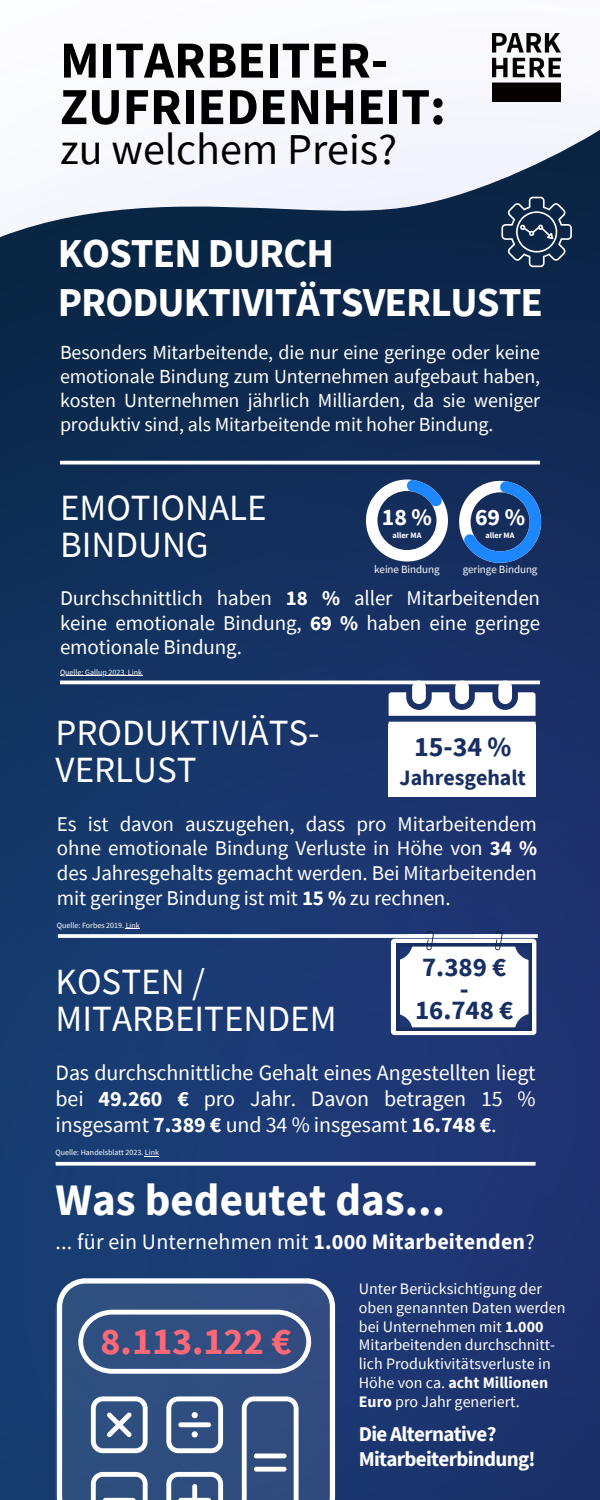
<style>
.page{position:relative;width:600px;height:1500px;background:#fff}
.page>*{position:absolute;margin:0;border:0;box-sizing:border-box;transform-origin:0 0}
.t1{font:700 52px/46.5px "Source Sans Pro";color:#000}
.t2{font:700 45px "Source Sans Pro";color:#fff}
.t3{font:44px "Source Sans Pro";color:#000}
.t4{font:700 41px "Source Sans Pro";letter-spacing:-.025em;color:#fff}
.t5{font:700 38px "Source Sans Pro";color:#ff6877}
.t6{font:37px "Source Sans Pro";color:#fff}
.t7{font:700 27.9px "Source Sans Pro";color:#182f63}
.t8{font:700 26.9px "Source Sans Pro";color:#182f63}
.t9{font:700 23.8px "Source Sans Pro";color:#fff}
.t10{font:22px/26.2px "Source Sans Pro";letter-spacing:-.005em;color:#fff;text-align:justify}
.t11{font:700 21.9px "Source Sans Pro";color:#182f63}
.t12{font:21px/24.8px "Source Sans Pro";letter-spacing:-.005em;color:#fff;text-align:justify}
.t13{font:700 21px "Source Sans Pro";letter-spacing:-.035em;color:#fff}
.t14{font:20px/24px "Source Sans Pro";letter-spacing:-.005em;color:#fff;text-align:justify}
.t15{font:16px/18.8px "Source Sans Pro";color:#fff}
.t16{font:11px "Source Sans Pro";letter-spacing:-.005em;color:#fff}
.t17{font:700 8.2px "Source Sans Pro";color:#fff}
.t18{font:8px "Source Sans Pro";color:#fff}
.s1{font-weight:700}
</style>
<div class="page">
<img style="left:0;top:33px;width:600px;height:1467px">
<svg style="left:60px;top:461px;width:480px;height:4px"></svg>
<svg style="left:56px;top:1162px;width:480px;height:4px"></svg>
<img style="left:492px;top:34px;width:69px;height:68px">
<svg style="left:58px;top:934px;width:333px;height:4px"></svg>
<svg style="left:391px;top:931px;width:147px;height:104px"></svg>
<hr style="left:407px;top:934px;width:25px;height:4px;background:#fff">
<hr style="left:475px;top:934px;width:24px;height:4px;background:#fff">
<hr style="left:60px;top:681px;width:480px;height:3px;background:#fff">
<div style="left:412px;top:681px;width:14px;height:23px;background:#fff;border-radius:7px"></div>
<div style="left:498px;top:681px;width:14px;height:23px;background:#fff;border-radius:7px"></div>
<svg style="left:389px;top:692px;width:147px;height:24px"></svg>
<div style="left:455px;top:681px;width:14px;height:23px;background:#fff;border-radius:7px"></div>
<svg style="left:389px;top:722px;width:147px;height:3px"></svg>
<div style="left:389px;top:725px;width:147px;height:72px;background:#fff"></div>
<svg style="left:57px;top:1278px;width:278px;height:222px"></svg>
<svg style="left:366px;top:480px;width:82px;height:82px"></svg>
<svg style="left:501px;top:197px;width:71px;height:70px"></svg>
<svg style="left:145px;top:1156px;width:14px;height:1px"></svg>
<svg style="left:459px;top:481px;width:82px;height:82px"></svg>
<hr style="left:60px;top:675px;width:82px;height:1px;background:#fff">
<svg style="left:126px;top:929px;width:14px;height:1px"></svg>
<p class="t1" style="left:60px;top:36px;width:387px">MITARBEITER-<br>ZUFRIEDENHEIT:</p>
<p class="t3" style="left:60px;top:121px;width:339px">zu welchem Preis?</p>
<p class="t4" style="left:58px;top:227px;width:278px">KOSTEN DURCH</p>
<p class="t4" style="left:58px;top:276px;width:487px">PRODUKTIVITÄTSVERLUSTE</p>
<p class="t14" style="left:60px;top:340px;width:482px">Besonders Mitarbeitende, die nur eine geringe oder keine emotionale Bindung zum Unternehmen aufgebaut haben, kosten Unternehmen jährlich Milliarden, da sie weniger produktiv sind, als Mitarbeitende mit hoher Bindung.</p>
<p class="t6" style="left:60px;top:484px;width:208px">EMOTIONALE</p>
<p class="t6" style="left:60px;top:521px;width:150px">BINDUNG</p>
<p class="t9" style="left:382px;top:502px;width:52px">18%</p>
<p class="t17" style="left:392px;top:530px;width:31px">aller MA</p>
<p class="t16" style="left:374px;top:562px;width:67px">keine Bindung</p>
<p class="t16" style="left:463px;top:562px;width:76px">geringe Bindung</p>
<p class="t9" style="left:475px;top:502px;width:52px">69%</p>
<p class="t17" style="left:486px;top:530px;width:31px">aller MA</p>
<p class="t12" style="left:60px;top:585px;width:482px">Durchschnittlich haben <span class="s1">18 %</span> aller Mitarbeitenden keine emotionale Bindung, <span class="s1">69 %</span> haben eine geringe emotionale Bindung.</p>
<p class="t18" style="left:60px;top:667px;width:84px">Quelle: Gallup 2023. Link</p>
<p class="t6" style="left:56px;top:709px;width:266px">PRODUKTIVIÄTS-</p>
<p class="t6" style="left:56px;top:746px;width:143px">VERLUST</p>
<p class="t7" style="left:414px;top:729px;width:99px">15-34 %</p>
<p class="t11" style="left:400px;top:763px;width:128px">Jahresgehalt</p>
<p class="t12" style="left:57px;top:811px;width:482px">Es ist davon auszugehen, dass pro Mitarbeitendem ohne emotionale Bindung Verluste in Höhe von <span class="s1">34 % </span>des Jahresgehalts gemacht werden. Bei Mitarbeitenden mit geringer Bindung ist mit <span class="s1">15 %</span> zu rechnen.</p>
<p class="t18" style="left:57px;top:920px;width:84px">Quelle: Forbes 2019. Link</p>
<p class="t6" style="left:56px;top:958px;width:151px">KOSTEN /</p>
<p class="t6" style="left:56px;top:994px;width:283px">MITARBEITENDEM</p>
<p class="t8" style="left:422px;top:949px;width:86px">7.389 €</p>
<p class="t8" style="left:460px;top:971px;width:10px">-</p>
<p class="t8" style="left:415px;top:993px;width:100px">16.748 €</p>
<p class="t10" style="left:56px;top:1059px;width:482px">Das durchschnittliche Gehalt eines Angestellten liegt bei <span class="s1">49.260 €</span> pro Jahr. Davon betragen 15 % insgesamt <span class="s1">7.389 €</span> und 34 % insgesamt <span class="s1">16.748 €</span>.</p>
<p class="t18" style="left:56px;top:1147px;width:105px">Quelle: Handelsblatt 2023. Link</p>
<p class="t2" style="left:56px;top:1171px;width:391px">Was bedeutet das...</p>
<p class="t10" style="left:56px;top:1228px;width:481px">... für ein Unternehmen mit <span class="s1">1.000 Mitarbeitenden</span>?</p>
<p class="t5" style="left:101px;top:1317px;width:192px">8.113.122 €</p>
<p class="t15" style="left:359px;top:1279px;width:208px">Unter Berücksichtigung der oben genannten Daten werden bei Unternehmen mit <span class="s1">1.000<br></span>Mitarbeitenden durchschnitt&shy;lich Produktivitätsverluste in<br>Höhe von ca. <span class="s1">acht Millionen<br>Euro</span> pro Jahr generiert.</p>
<p class="t13" style="left:359px;top:1420px;width:139px">Die Alternative?</p>
<p class="t13" style="left:359px;top:1445px;width:178px">Mitarbeiterbindung!</p>
</div>
